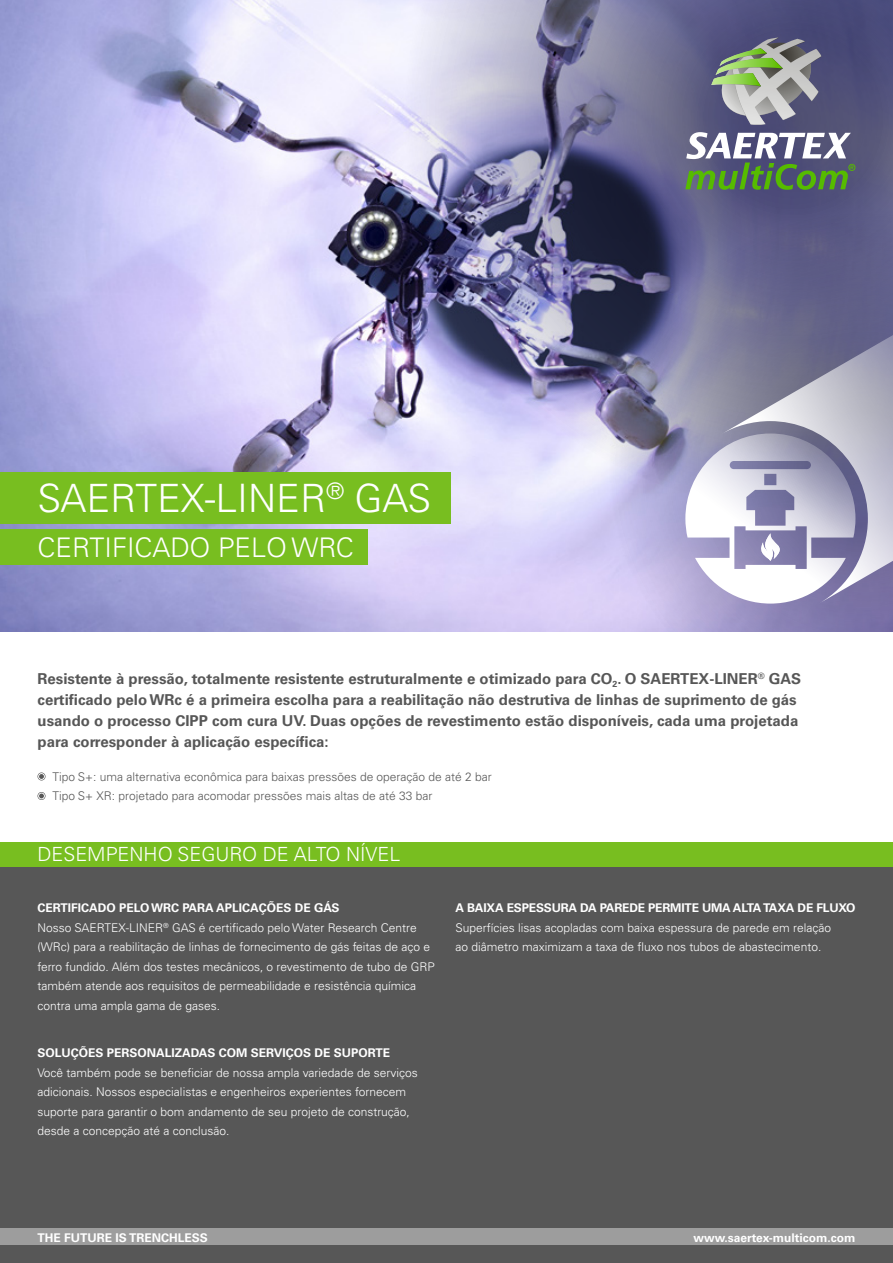
<style>
.page{position:relative;width:893px;height:1263px;background:#fff}
.page>*{position:absolute;margin:0;border:0;box-sizing:border-box;transform-origin:0 0}
.t1{font:300 39px "Univers LT Pro 45";color:#fff}
.t2{font:300 27px "Univers LT Pro 45";color:#fff}
.t3{font:300 19.5px "Univers LT Pro 45";color:#fff}
.t4{font:700 15px/21px "Univers LT Pro 65";color:#575757}
.t5{font:300 12px/19.5px "Univers LT Pro 45";color:#fff}
.t6{font:700 12px "Univers LT Pro 65";color:#fff}
.t7{font:300 12px/19.5px "Univers LT Pro 45";color:#575757}
</style>
<div class="page">
<div style="left:0;top:866px;width:893px;height:363px;background:#575757"></div>
<div style="left:0;top:1229px;width:893px;height:17px;background:#9d9d9d"></div>
<div style="left:0;top:1246px;width:893px;height:17px;background:#575757"></div>
<img style="left:0;top:0;width:609px;height:631px">
<svg style="left:404px;top:0;width:489px;height:509px;background:#8786a8"></svg>
<svg style="left:609px;top:213px;width:284px;height:418px;background:#7d7ba1"></svg>
<svg style="left:721px;top:288px;width:172px;height:315px;background:#908fa8"></svg>
<svg style="left:685px;top:132px;width:170px;height:58px"></svg>
<svg style="left:711px;top:38px;width:110px;height:87px;background:#878f8f"></svg>
<svg style="left:685px;top:433px;width:170px;height:171px"></svg>
<div style="left:0;top:842px;width:893px;height:24px;background:#78be20"></div>
<svg style="left:38px;top:772px;width:8px;height:8px"></svg>
<svg style="left:38px;top:792px;width:8px;height:8px"></svg>
<div style="left:0;top:472px;width:451px;height:52px;background:#78be20"></div>
<div style="left:0;top:529px;width:368px;height:36px;background:#78be20"></div>
<h1 class="t1" style="left:38px;top:474px;width:395px">SAERTEX-LINER<sup>®</sup> GAS</h1>
<h2 class="t2" style="left:38px;top:531px;width:318px">CERTIFICADO PELO WRC</h2>
<p class="t4" style="left:38px;top:669px;width:765px">Resistente à pressão, totalmente resistente estruturalmente e otimizado para CO<sub>2</sub>. O SAERTEX-LINER<sup>®</sup> GAS certificado pelo WRc é a primeira escolha para a reabilitação não destrutiva de linhas de suprimento de gás usando o processo CIPP com cura UV. Duas opções de revestimento estão disponíveis, cada uma projetada para corresponder à aplicação específica:</p>
<p class="t7" style="left:52px;top:766px;width:441px">Tipo S+: uma alternativa econômica para baixas pressões de operação de até 2 bar<br>Tipo S+ XR: projetado para acomodar pressões mais altas de até 33 bar</p>
<h3 class="t3" style="left:38px;top:842px;width:364px">DESEMPENHO SEGURO DE ALTO NÍVEL</h3>
<p class="t6" style="left:38px;top:901px;width:304px">CERTIFICADO PELO WRC PARA APLICAÇÕES DE GÁS</p>
<p class="t5" style="left:38px;top:918px;width:399px">Nosso SAERTEX-LINER<sup>®</sup> GAS é certificado pelo Water Research Centre (WRc) para a reabilitação de linhas de fornecimento de gás feitas de aço e ferro fundido. Além dos testes mecânicos, o revestimento de tubo de GRP também atende aos requisitos de permeabilidade e resistência química contra uma ampla gama de gases.</p>
<p class="t6" style="left:38px;top:1046px;width:354px">SOLUÇÕES PERSONALIZADAS COM SERVIÇOS DE SUPORTE</p>
<p class="t5" style="left:38px;top:1063px;width:382px">Você também pode se beneficiar de nossa ampla variedade de serviços adicionais. Nossos especialistas e engenheiros experientes fornecem suporte para garantir o bom andamento de seu projeto de construção, desde a concepção até a conclusão.</p>
<p class="t6" style="left:455px;top:901px;width:401px">A BAIXA ESPESSURA DA PAREDE PERMITE UMA ALTA TAXA DE FLUXO</p>
<p class="t5" style="left:455px;top:918px;width:377px">Superfícies lisas acopladas com baixa espessura de parede em relação ao diâmetro maximizam a taxa de fluxo nos tubos de abastecimento.</p>
<p class="t6" style="left:37px;top:1230px;width:172px">THE FUTURE IS TRENCHLESS</p>
<p class="t6" style="left:693px;top:1230px;width:163px">www.saertex-multicom.com</p>
</div>
